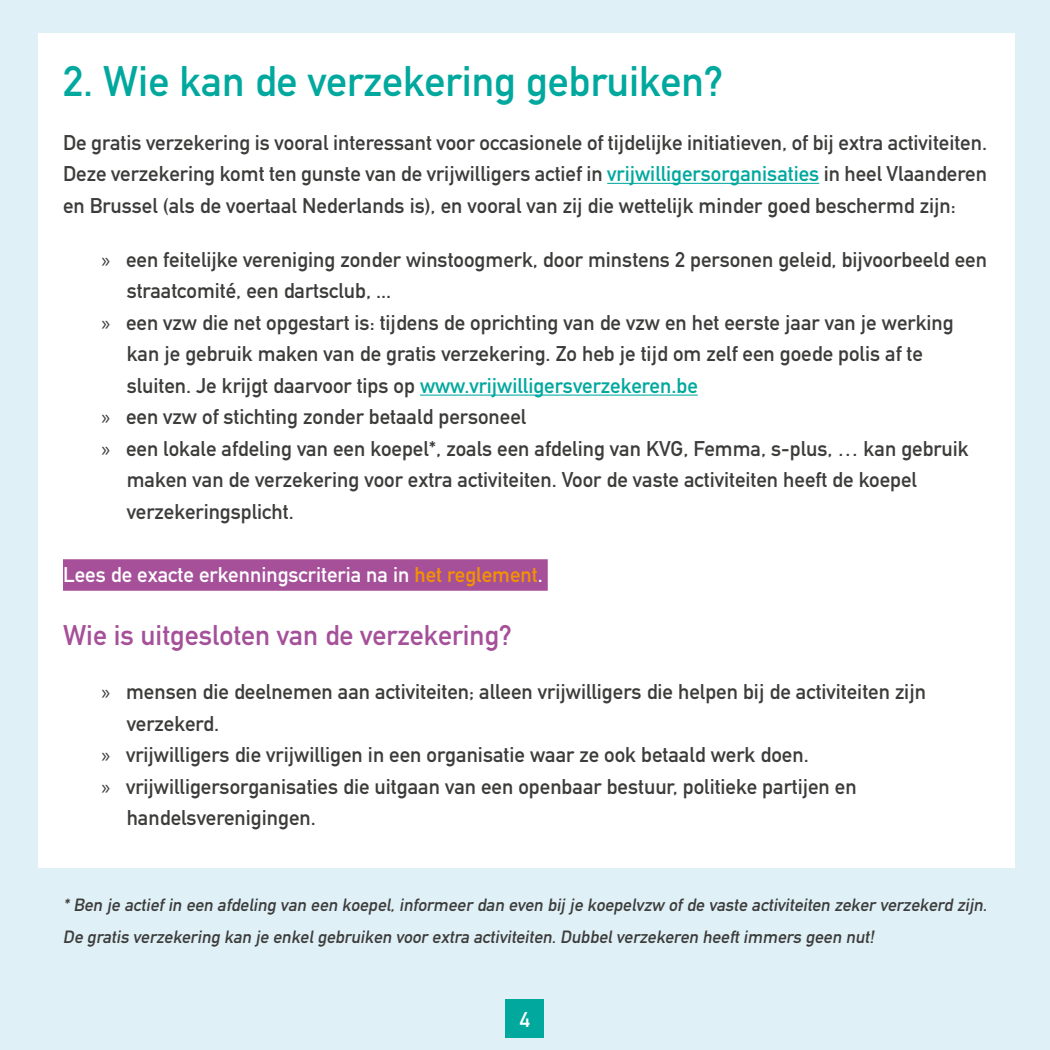
<style>
.page{position:relative;width:1050px;height:1050px;background:#e0f0f7}
.page>*{position:absolute;margin:0;border:0;box-sizing:border-box;transform-origin:0 0}
.t1{font:700 42px "DIN Alternate";color:#00a89e}
.t2{font:700 28px "DIN Alternate";color:#a55099}
.t3{font:700 21px/31.5px "DIN Alternate";color:#3c3c3b;text-align:justify}
.t4{font:700 21px "DIN Alternate";color:#fff}
.t5{font:italic 700 17.5px/31.5px "DIN Alternate";color:#3c3c3b}
.s1{color:#00a89e}
.s2{font-family:"Myriad Pro";font-weight:400}
.s3{color:#f39200}
</style>
<div class="page">
<div style="left:506px;top:999px;width:38px;height:39px;background:#00a89e"></div>
<div style="left:38px;top:33px;width:977px;height:835px;background:#fff"></div>
<hr style="left:607px;top:183px;width:212px;height:1px;background:#00a89e">
<hr style="left:420px;top:395px;width:278px;height:1px;background:#00a89e">
<div style="left:63px;top:559px;width:485px;height:32px;background:#a55099"></div>
<h1 class="t1" style="left:63px;top:49px;width:662px">2. Wie kan de verzekering gebruiken?</h1>
<p class="t3" style="left:63px;top:125px;width:926px">De gratis verzekering is vooral interessant voor occasionele of tijdelijke initiatieven, of bij extra activiteiten.<br>Deze verzekering komt ten gunste van de vrijwilligers actief in <span class="s1">vrijwilligersorganisaties</span> in heel Vlaanderen en Brussel (als de voertaal Nederlands is), en vooral van zij die wettelijk minder goed beschermd zijn:</p>
<p class="t3" style="left:101px;top:242px;width:887px"><span class="s2">»</span> een feitelijke vereniging zonder winstoogmerk, door minstens 2 personen geleid, bijvoorbeeld een</p>
<p class="t3" style="left:127px;top:274px;width:266px">straatcomité, een dartsclub, ...</p>
<p class="t3" style="left:101px;top:305px;width:854px"><span class="s2">»</span> een vzw die net opgestart is: tijdens de oprichting van de vzw en het eerste jaar van je werking</p>
<p class="t3" style="left:127px;top:337px;width:798px">kan je gebruik maken van de gratis verzekering. Zo heb je tijd om zelf een goede polis af te</p>
<p class="t3" style="left:127px;top:368px;width:573px">sluiten. Je krijgt daarvoor tips op <span class="s1">www.vrijwilligersverzekeren.be</span></p>
<p class="t3" style="left:101px;top:400px;width:426px"><span class="s2">»</span> een vzw of stichting zonder betaald personeel</p>
<p class="t3" style="left:101px;top:431px;width:869px"><span class="s2">»</span> een lokale afdeling van een koepel*, zoals een afdeling van KVG, Femma, s-plus, … kan gebruik</p>
<p class="t3" style="left:127px;top:463px;width:792px">maken van de verzekering voor extra activiteiten. Voor de vaste activiteiten heeft de koepel</p>
<p class="t3" style="left:127px;top:494px;width:169px">verzekeringsplicht.</p>
<p class="t4" style="left:63px;top:559px;width:481px">Lees de exacte erkenningscriteria na in <span class="s3">het reglement</span>.</p>
<h2 class="t2" style="left:63px;top:614px;width:451px">Wie is uitgesloten van de verzekering?</h2>
<p class="t3" style="left:101px;top:675px;width:826px"><span class="s2">»</span> mensen die deelnemen aan activiteiten; alleen vrijwilligers die helpen bij de activiteiten zijn</p>
<p class="t3" style="left:127px;top:706px;width:94px">verzekerd.</p>
<p class="t3" style="left:102px;top:738px;width:709px"><span class="s2">»</span> vrijwilligers die vrijwilligen in een organisatie waar ze ook betaald werk doen.</p>
<p class="t3" style="left:102px;top:769px;width:757px"><span class="s2">»</span> vrijwilligersorganisaties die uitgaan van een openbaar bestuur, politieke partijen en</p>
<p class="t3" style="left:127px;top:801px;width:191px">handelsverenigingen.</p>
<p class="t5" style="left:63px;top:888px;width:930px">*Ben je actiefin een afdeling van een koepel,informeerdan even bij je koepelvzw ofde vaste activiteiten zekerverzekerd zij n.<br>De gratis verzekering kan je enkelgebruiken voorextra activiteiten.Dubbelverzekeren heeftimmers geen nut!</p>
<p class="t4" style="left:520px;top:1003px;width:12px">4</p>
</div>
